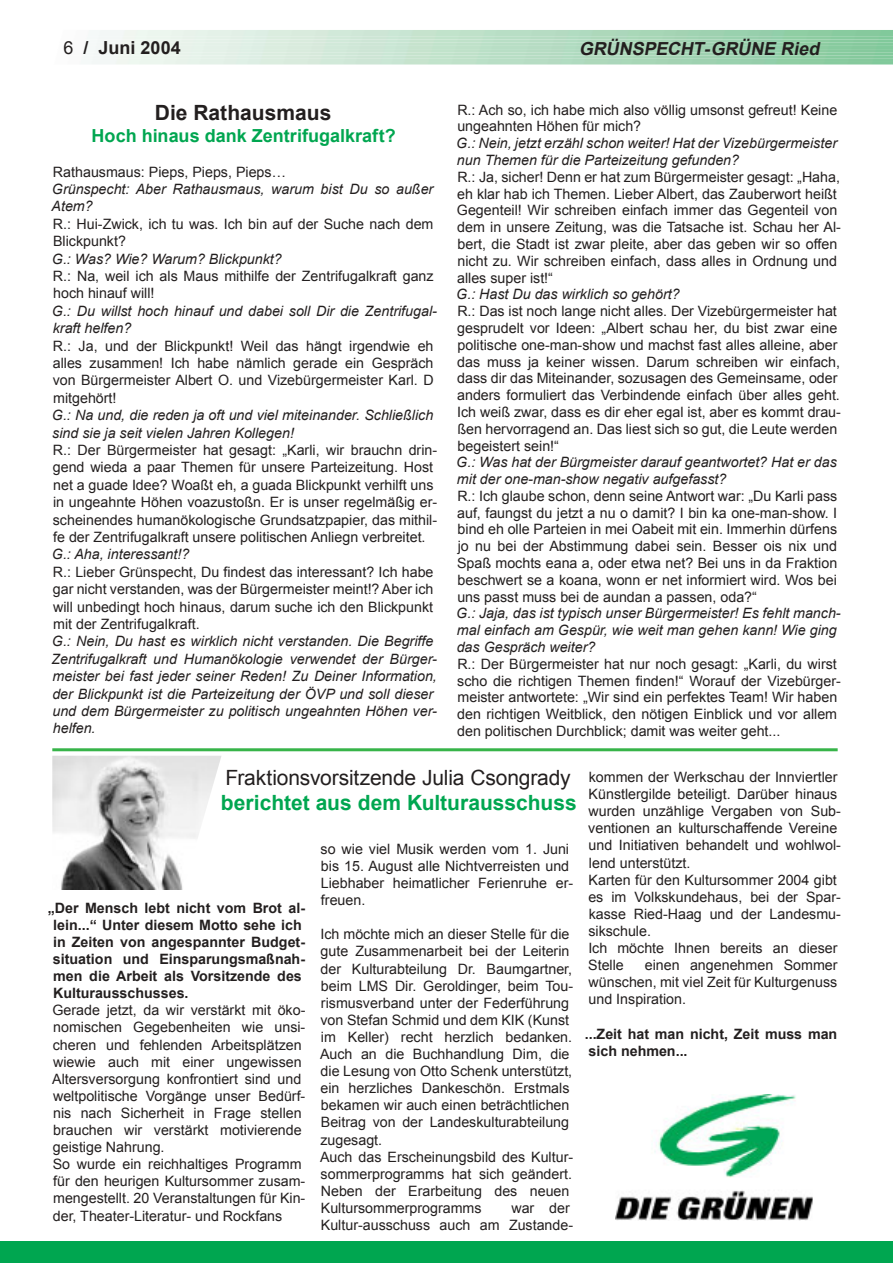
<style>
.page{position:relative;width:893px;height:1263px;background:#fff}
.page>*{position:absolute;margin:0;border:0;box-sizing:border-box;transform-origin:0 0}
.t1{font:21px "Arial";letter-spacing:-.01em;color:#231f1f}
.t2{font:700 21px "Arial";color:#00a650}
.t3{font:700 21px "Arial";color:#231f1f}
.t4{font:700 18px "Arial";color:#00a650}
.t5{font:italic 700 18px "Arial";color:#231f1f}
.t6{font:700 18px "Arial";color:#231f1f}
.t7{font:14.25px/17.1px "Arial";color:#231f1f}
.t8{font:italic 14.25px/17.4px "Arial";color:#231f1f}
.t9{font:700 14.25px/17.1px "Arial";color:#231f1f}
.s1{font-weight:400}
</style>
<div class="page">
<div style="left:0;top:1242px;width:892px;height:21px;background:#00a650"></div>
<hr style="left:52px;top:748px;width:785px;height:3px;background:#37b449">
<svg style="left:61px;top:889px;width:122px;height:1px"></svg>
<img style="left:52px;top:756px;width:169px;height:133px">
<img style="left:615px;top:1095px;width:197px;height:126px">
<p class="t6" style="left:64px;top:38px;width:119px"><span class="s1">6</span> / Juni 2004</p>
<p class="t5" style="left:579px;top:39px;width:245px">GR‹NSPECHT-GR‹NE Ried</p>
<p class="t7" style="left:457px;top:101px;width:381px">R.: Ach so, ich habe mich also vˆllig umsonst gefreut! Keine ungeahnten Hˆhen f¸r mich?</p>
<p class="t8" style="left:456px;top:135px;width:382px;line-height:16.8px">G.: Nein, jetzt erz‰hl schon weiter! Hat der Vizeb¸rgermeister nun Themen f¸r die Parteizeitung gefunden?</p>
<p class="t7" style="left:457px;top:168px;width:385px">R.: Ja, sicher! Denn er hat zum B¸rgermeister gesagt: ÑHaha, eh klar hab ich Themen. Lieber Albert, das Zauberwort heiflt Gegenteil! Wir schreiben einfach immer das Gegenteil von dem in unsere Zeitung, was die Tatsache ist. Schau her Al&shy;bert, die Stadt ist zwar pleite, aber das geben wir so offen nicht zu. Wir schreiben einfach, dass alles in Ordnung und alles super ist!ì</p>
<p class="t8" style="left:456px;top:286px;width:225px">G.: Hast Du das wirklich so gehˆrt?</p>
<p class="t7" style="left:457px;top:303px;width:385px">R.: Das ist noch lange nicht alles. Der Vizeb¸rgermeister hat gesprudelt vor Ideen: ÑAlbert schau her, du bist zwar eine politische one-man-show und machst fast alles alleine, aber das muss ja keiner wissen. Darum schreiben wir einfach, dass dir das Miteinander, sozusagen des Gemeinsame, oder anders formuliert das Verbindende einfach ¸ber alles geht.<br>Ich weifl zwar, dass es dir eher egal ist, aber es kommt drau&shy;flen hervorragend an. Das liest sich so gut, die Leute werden begeistert sein!ì</p>
<p class="t8" style="left:456px;top:454px;width:382px;line-height:16.8px">G.: Was hat der B¸rgmeister darauf geantwortet? Hat er das mit der one-man-show negativ aufgefasst?</p>
<p class="t7" style="left:457px;top:488px;width:382px;text-align:justify">R.: Ich glaube schon, denn seine Antwort war: ÑDu Karli pass auf, faungst du jetzt a nu o damit? I bin ka one-man-show. I bind eh olle Parteien in mei Oabeit mit ein. Immerhin d¸rfens jo nu bei der Abstimmung dabei sein. Besser ois nix und Spafl mochts eana a, oder etwa net? Bei uns in da Fraktion beschwert se a koana, wonn er net informiert wird. Wos bei uns passt muss bei de aundan a passen, oda?ì</p>
<p class="t8" style="left:456px;top:605px;width:386px;line-height:16.8px">G.: Jaja, das ist typisch unser B¸rgermeister! Es fehlt manch&shy;mal einfach am Gesp¸r, wie weit man gehen kann! Wie ging das Gespr‰ch weiter?</p>
<p class="t7" style="left:457px;top:655px;width:385px">R.: Der B¸rgermeister hat nur noch gesagt: ÑKarli, du wirst scho die richtigen Themen finden!ì Worauf der Vizeb¸rger&shy;meister antwortete: ÑWir sind ein perfektes Team! Wir haben den richtigen Weitblick, den nˆtigen Einblick und vor allem den politischen Durchblick; damit was weiter geht...</p>
<h1 class="t1" style="left:225px;top:766px;width:347px">Fraktionsvorsitzende Julia Csongrady</h1>
<h1 class="t2" style="left:221px;top:791px;width:357px">berichtet aus dem Kulturausschuss</h1>
<h1 class="t3" style="left:155px;top:101px;width:178px">Die Rathausmaus</h1>
<p class="t4" style="left:92px;top:126px;width:305px">Hoch hinaus dank Zentrifugalkraft?</p>
<p class="t7" style="left:53px;top:163px;width:234px">Rathausmaus: Pieps, Pieps, PiepsÖ</p>
<p class="t8" style="left:52px;top:180px;width:383px">Gr¸nspecht: Aber Rathausmaus, warum bist Du so aufler<br>Atem?</p>
<p class="t7" style="left:53px;top:215px;width:382px">R.: Hui-Zwick, ich tu was. Ich bin auf der Suche nach dem<br>Blickpunkt?</p>
<p class="t8" style="left:52px;top:250px;width:231px">G.: Was? Wie? Warum? Blickpunkt?</p>
<p class="t7" style="left:53px;top:267px;width:382px">R.: Na, weil ich als Maus mithilfe der Zentrifugalkraft ganz hoch hinauf will!</p>
<p class="t8" style="left:52px;top:302px;width:386px">G.: Du willst hoch hinauf und dabei soll Dir die Zentrifugal&shy;kraft helfen?</p>
<p class="t7" style="left:53px;top:337px;width:382px;text-align:justify">R.: Ja, und der Blickpunkt! Weil das h‰ngt irgendwie eh alles zusammen! Ich habe n‰mlich gerade ein Gespr‰ch von B¸rgermeister Albert O. und Vizeb¸rgermeister Karl. D mitgehˆrt!</p>
<p class="t8" style="left:52px;top:407px;width:383px">G.: Na und, die reden ja oft und viel miteinander. Schliefllich sind sie ja seit vielen Jahren Kollegen!</p>
<p class="t7" style="left:53px;top:441px;width:386px">R.: Der B¸rgermeister hat gesagt: ÑKarli, wir brauchn drin&shy;gend wieda a paar Themen f¸r unsere Parteizeitung. Host net a guade Idee? Woaflt eh, a guada Blickpunkt verhilft uns in ungeahnte Hˆhen voazustofln. Er is unser regelm‰flig er&shy;scheinendes humanˆkologische Grundsatzpapier, das mithil&shy;fe der Zentrifugalkraft unsere politischen Anliegn verbreitet.</p>
<p class="t8" style="left:52px;top:546px;width:139px">G.: Aha, interessant!?</p>
<p class="t7" style="left:53px;top:563px;width:382px;text-align:justify">R.: Lieber Gr¸nspecht, Du findest das interessant? Ich habe gar nicht verstanden, was der B¸rgermeister meint!? Aber ich will unbedingt hoch hinaus, darum suche ich den Blickpunkt mit der Zentrifugalkraft.</p>
<p class="t8" style="left:51px;top:633px;width:387px">G.: Nein, Du hast es wirklich nicht verstanden. Die Begriffe Zentrifugalkraft und Humanˆkologie verwendet der B¸rger&shy;meister bei fast jeder seiner Reden! Zu Deiner Information, der Blickpunkt ist die Parteizeitung der ÷VP und soll dieser und dem B¸rgermeister zu politisch ungeahnten Hˆhen ver&shy;helfen.</p>
<p class="t7" style="left:588px;top:769px;width:254px">kommen der Werkschau der Innviertler<br>K¸nstlergilde beteiligt. Dar¸ber hinaus wurden unz‰hlige Vergaben von Sub&shy;ventionen an kulturschaffende Vereine und Initiativen behandelt und wohlwol&shy;lend unterst¸tzt.<br>Karten f¸r den Kultursommer 2004 gibt es im Volkskundehaus, bei der Spar&shy;kasse Ried-Haag und der Landesmu&shy;sikschule.<br>Ich mˆchte Ihnen bereits an dieser<br>Stelle</p>
<p class="t7" style="left:320px;top:840px;width:254px">so wie viel Musik werden vom 1. Juni bis 15. August alle Nichtverreisten und<br>Liebhaber heimatlicher Ferienruhe er&shy;freuen.</p>
<p class="t7" style="left:320px;top:926px;width:255px">Ich mˆchte mich an dieser Stelle f¸r die gute Zusammenarbeit bei der Leiterin der Kulturabteilung Dr. Baumgartner, beim LMS Dir. Geroldinger, beim Tou&shy;rismusverband unter der Federf¸hrung von Stefan Schmid und dem KIK (Kunst im Keller) recht herzlich bedanken.<br>Auch an die Buchhandlung Dim, die die Lesung von Otto Schenk unterst¸tzt, ein herzliches Dankeschˆn. Erstmals bekamen wir auch einen betr‰chtlichen Beitrag von der Landeskulturabteilung zugesagt.<br>Auch das Erscheinungsbild des Kultur&shy;sommerprogramms hat sich ge‰ndert.<br>Neben der Erarbeitung des neuen Kultursommerprogramms</p>
<p class="t9" style="left:53px;top:899px;width:253px;text-indent:-5px">ÑDer Mensch lebt nicht vom Brot al&shy;lein...ì Unter diesem Motto sehe ich in Zeiten von angespannter Budget&shy;situation und Einsparungsmaflnah&shy;men die Arbeit als Vorsitzende des Kulturausschusses.</p>
<p class="t7" style="left:52px;top:1002px;width:255px">Gerade jetzt, da wir verst‰rkt mit ˆko&shy;nomischen Gegebenheiten wie unsi&shy;cheren und fehlenden Arbeitspl‰tzen wiewie auch mit einer ungewissen Altersversorgung konfrontiert sind und weltpolitische Vorg‰nge unser Bed¸rf&shy;nis nach Sicherheit in Frage stellen brauchen wir verst‰rkt motivierende geistige Nahrung.<br>So wurde ein reichhaltiges Programm f¸r den heurigen Kultursommer zusam&shy;mengestellt. 20 Veranstaltungen f¸r Kin&shy;der, Theater-Literatur- und Rockfans</p>
<p class="t7" style="left:588px;top:957px;width:250px;text-align:justify;text-indent:56px">einen angenehmen Sommer w¸nschen, mit viel Zeit f¸r Kulturgenuss und Inspiration.</p>
<p class="t9" style="left:584px;top:1025px;width:254px">...Zeit hat man nicht, Zeit muss man sich nehmen...</p>
<p class="t7" style="left:321px;top:1199px;width:254px;text-align:right">war der<br>Kultur-ausschuss auch am Zustande-</p>
</div>
